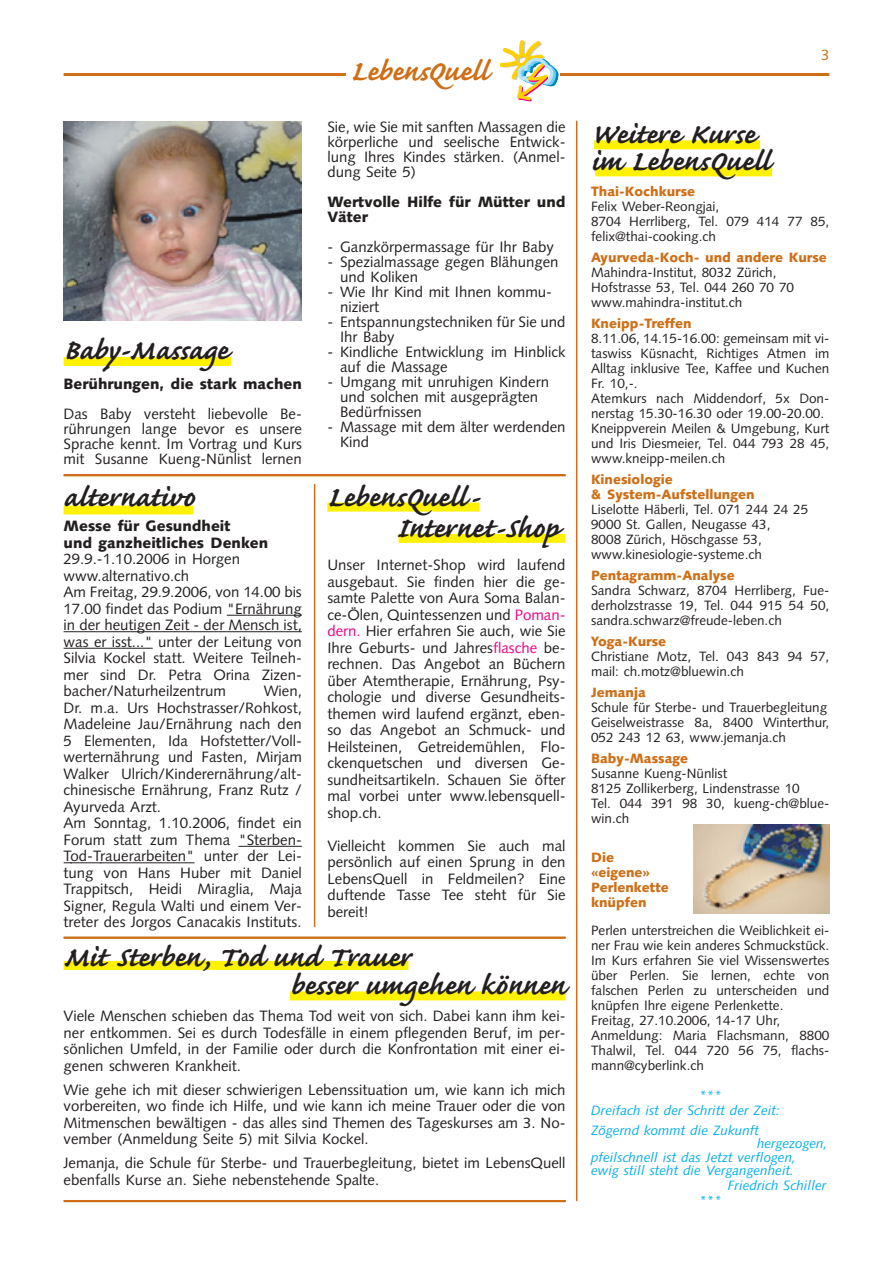
<style>
.page{position:relative;width:893px;height:1265px;background:#fff}
.page>*{position:absolute;margin:0;border:0;box-sizing:border-box;transform-origin:0 0}
.t1{font:700 36px/27px "Caflisch Script";color:#231f1f}
.t2{font:700 36px "Caflisch Script";color:#ce6f17}
.t3{font:15px/16.5px "Syntax";color:#231f1f}
.t4{font:900 15px/15px "Syntax";color:#231f1f}
.t5{font:15px "Syntax";color:#ce6f17}
.t6{font:13.5px/15px "Syntax";color:#231f1f}
.t7{font:900 13.5px/15px "Syntax";color:#ce6f17}
.t8{font:italic 13.5px/15px "Syntax";color:#00adef}
.s1{color:#ed008b}
</style>
<div class="page">
<hr style="left:64px;top:73px;width:282px;height:3px;background:#ce6f17">
<hr style="left:560px;top:73px;width:269px;height:3px;background:#ce6f17">
<hr style="left:576px;top:121px;width:1px;height:1080px;background:#ce6f17">
<hr style="left:314px;top:484px;width:1px;height:443px;background:#ce6f17">
<div style="left:594px;top:140px;width:166px;height:9px;background:#fff200"></div>
<div style="left:595px;top:167px;width:177px;height:9px;background:#fff200"></div>
<img style="left:693px;top:825px;width:136px;height:88px">
<img style="left:64px;top:121px;width:238px;height:200px">
<div style="left:64px;top:505px;width:129px;height:9px;background:#fff200"></div>
<div style="left:64px;top:357px;width:167px;height:9px;background:#fff200"></div>
<div style="left:64px;top:961px;width:344px;height:9px;background:#fff200"></div>
<div style="left:290px;top:991px;width:275px;height:9px;background:#fff200"></div>
<div style="left:327px;top:502px;width:152px;height:9px;background:#fff200"></div>
<div style="left:398px;top:534px;width:167px;height:9px;background:#fff200"></div>
<svg style="left:227px;top:615px;width:20px;height:1px"></svg>
<hr style="left:247px;top:615px;width:30px;height:1px;background:#231f1f">
<svg style="left:277px;top:615px;width:25px;height:1px"></svg>
<hr style="left:64px;top:631px;width:238px;height:1px;background:#231f1f">
<hr style="left:64px;top:648px;width:89px;height:1px;background:#231f1f">
<hr style="left:238px;top:846px;width:64px;height:1px;background:#231f1f">
<hr style="left:71px;top:862px;width:30px;height:1px;background:#231f1f">
<hr style="left:100px;top:862px;width:94px;height:1px;background:#231f1f">
<hr style="left:64px;top:474px;width:501px;height:1px;background:#ce6f17">
<hr style="left:64px;top:475px;width:501px;height:1px;background:#ce6f17">
<hr style="left:64px;top:936px;width:501px;height:1px;background:#ce6f17">
<hr style="left:64px;top:937px;width:501px;height:1px;background:#ce6f17">
<hr style="left:64px;top:938px;width:501px;height:1px;background:#ce6f17">
<hr style="left:64px;top:1200px;width:501px;height:1px;background:#ce6f17">
<hr style="left:64px;top:1201px;width:501px;height:1px;background:#ce6f17">
<svg style="left:500px;top:41px;width:58px;height:61px"></svg>
<h1 class="t1" style="left:64px;top:340px;width:166px">Baby-Massage</h1>
<p class="t4" style="left:64px;top:378px;width:240px">Berührungen, die stark machen</p>
<p class="t3" style="left:64px;top:408px;width:240px;line-height:15px;text-align:justify">Das Baby versteht liebevolle Be&shy;rührungen lange bevor es unsere Sprache kennt. Im Vortrag und Kurs mit Susanne Kueng-Nünlist lernen</p>
<h1 class="t2" style="left:351px;top:58px;width:139px">LebensQuell</h1>
<p class="t3" style="left:327px;top:121px;width:240px;line-height:15px;text-align:justify">Sie, wie Sie mit sanften Massagen die körperliche und seelische Entwick&shy;lung Ihres Kindes stärken. (Anmel&shy;dung Seite 5)</p>
<p class="t4" style="left:327px;top:196px;width:240px">Wertvolle Hilfe für Mütter und<br>Väter</p>
<p class="t3" style="left:327px;top:240px;width:228px">- Ganzkörpermassage für Ihr Baby</p>
<p class="t3" style="left:340px;top:256px;width:220px;line-height:15px;text-indent:-13px">- Spezialmassage gegen Blähungen und Koliken</p>
<p class="t3" style="left:340px;top:286px;width:213px;line-height:15px;text-indent:-13px">- Wie Ihr Kind mit Ihnen kommu&shy;niziert</p>
<p class="t3" style="left:340px;top:316px;width:227px;line-height:15px;text-indent:-13px">- Entspannungstechniken für Sie und<br>Ihr Baby</p>
<p class="t3" style="left:340px;top:346px;width:227px;line-height:15px;text-indent:-13px">- Kindliche Entwicklung im Hinblick auf die Massage</p>
<p class="t3" style="left:340px;top:376px;width:210px;line-height:15px;text-indent:-13px">- Umgang mit unruhigen Kindern und solchen mit ausgeprägten<br>Bedürfnissen</p>
<p class="t3" style="left:340px;top:421px;width:227px;line-height:15px;text-indent:-13px">- Massage mit dem älter werdenden<br>Kind</p>
<h1 class="t1" style="left:397px;top:484px;width:163px;line-height:31.5px;text-indent:-70px">LebensQuell-<br>Internet-Shop</h1>
<p class="t3" style="left:327px;top:558px;width:240px;text-align:justify">Unser Internet-Shop wird laufend ausgebaut. Sie finden hier die ge&shy;samte Palette von Aura Soma Balan&shy;ce-Ölen, Quintessenzen und <span class="s1">Poman&shy;dern.</span> Hier erfahren Sie auch, wie Sie Ihre Geburts- und Jahres<span class="s1">flasche</span> be&shy;rechnen. Das Angebot an Büchern über Atemtherapie, Ernährung, Psy&shy;chologie und diverse Gesundheits&shy;themen wird laufend ergänzt, eben&shy;so das Angebot an Schmuck- und Heilsteinen, Getreidemühlen, Flo&shy;ckenquetschen und diversen Ge&shy;sundheitsartikeln. Schauen Sie öfter mal vorbei unter www.lebensquell&shy;shop.ch.</p>
<p class="t3" style="left:327px;top:838px;width:240px;text-align:justify">Vielleicht kommen Sie auch mal persönlich auf einen Sprung in den LebensQuell in Feldmeilen? Eine duftende Tasse Tee steht für Sie bereit!</p>
<h1 class="t1" style="left:64px;top:487px;width:133px">alternativo</h1>
<p class="t4" style="left:64px;top:519px;width:206px;line-height:16.5px">Messe für Gesundheit<br>und ganzheitliches Denken</p>
<p class="t3" style="left:64px;top:552px;width:240px">29.9.-1.10.2006 in Horgen www.alternativo.ch<br>Am Freitag, 29.9.2006, von 14.00 bis<br>17.00 findet das Podium "Ernährung in der heutigen Zeit - der Mensch ist, was er isst..." unter der Leitung von<br>Silvia Kockel statt. Weitere Teilneh&shy;mer sind Dr. Petra Orina Zizen&shy;bacher/Naturheilzentrum</p>
<p class="t3" style="left:64px;top:684px;width:240px;text-indent:200px">Wien,<br>Dr. m.a. Urs Hochstrasser/Rohkost,<br>Madeleine Jau/Ernährung nach den<br>5 Elementen, Ida Hofstetter/Voll&shy;werternährung und Fasten, Mirjam<br>Walker Ulrich/Kinderernährung/alt&shy;chinesische Ernährung, Franz Rutz /<br>Ayurveda Arzt.<br>Am Sonntag, 1.10.2006, findet ein<br>Forum statt zum Thema "Sterben-<br>Tod-Trauerarbeiten" unter der Lei&shy;tung von Hans Huber mit Daniel<br>Trappitsch, Heidi Miraglia, Maja<br>Signer, Regula Walti und einem Ver&shy;treter des Jorgos Canacakis Instituts.</p>
<h1 class="t1" style="left:291px;top:946px;width:276px;line-height:28.5px;text-indent:-227px">Mit Sterben, Tod und Trauer<br>besser umgehen können</h1>
<p class="t3" style="left:64px;top:1009px;width:503px;text-align:justify">Viele Menschen schieben das Thema Tod weit von sich. Dabei kann ihm kei&shy;ner entkommen. Sei es durch Todesfälle in einem pflegenden Beruf, im per&shy;sönlichen Umfeld, in der Familie oder durch die Konfrontation mit einer ei&shy;genen schweren Krankheit.</p>
<p class="t3" style="left:64px;top:1082px;width:503px;text-align:justify">Wie gehe ich mit dieser schwierigen Lebenssituation um, wie kann ich mich vorbereiten, wo finde ich Hilfe, und wie kann ich meine Trauer oder die von Mitmenschen bewältigen - das alles sind Themen des Tageskurses am 3. No&shy;vember (Anmeldung Seite 5) mit Silvia Kockel.</p>
<p class="t3" style="left:64px;top:1156px;width:503px">Jemanja, die Schule für Sterbe- und Trauerbegleitung, bietet im LebensQuell ebenfalls Kurse an. Siehe nebenstehende Spalte.</p>
<p class="t5" style="left:821px;top:48px;width:10px">3</p>
<h1 class="t1" style="left:591px;top:124px;width:181px">Weitere Kurse im LebensQuell</h1>
<p class="t7" style="left:591px;top:185px;width:105px">Thai-Kochkurse</p>
<p class="t6" style="left:591px;top:200px;width:240px">Felix Weber-Reongjai,<br>8704 Herrliberg, Tel. 079 414 77 85, felix@thai-cooking.ch</p>
<p class="t7" style="left:591px;top:251px;width:237px">Ayurveda-Koch- und andere Kurse</p>
<p class="t6" style="left:591px;top:266px;width:204px">Mahindra-Institut, 8032 Zürich,<br>Hofstrasse 53, Tel. 044 260 70 70 www.mahindra-institut.ch</p>
<p class="t7" style="left:591px;top:317px;width:102px">Kneipp-Treffen</p>
<p class="t6" style="left:591px;top:332px;width:240px">8.11.06, 14.15-16.00: gemeinsam mit vi&shy;taswiss Küsnacht, Richtiges Atmen im Alltag inklusive Tee, Kaffee und Kuchen Fr. 10,-.<br>Atemkurs nach Middendorf, 5x Don&shy;nerstag 15.30-16.30 oder 19.00-20.00.<br>Kneippverein Meilen &amp; Umgebung, Kurt und Iris Diesmeier, Tel. 044 793 28 45, www.kneipp-meilen.ch</p>
<p class="t7" style="left:591px;top:473px;width:165px">Kinesiologie<br>&amp; System-Aufstellungen</p>
<p class="t6" style="left:591px;top:503px;width:219px">Liselotte Häberli, Tel. 071 244 24 25<br>9000 St. Gallen, Neugasse 43,<br>8008 Zürich, Höschgasse 53, www.kinesiologie-systeme.ch</p>
<p class="t7" style="left:591px;top:569px;width:145px">Pentagramm-Analyse</p>
<p class="t6" style="left:591px;top:584px;width:240px;text-align:justify">Sandra Schwarz, 8704 Herrliberg, Fue&shy;derholzstrasse 19, Tel. 044 915 54 50, sandra.schwarz@freude-leben.ch</p>
<p class="t7" style="left:591px;top:635px;width:76px">Yoga-Kurse</p>
<p class="t6" style="left:591px;top:650px;width:240px">Christiane Motz, Tel. 043 843 94 57, mail: ch.motz@bluewin.ch</p>
<p class="t7" style="left:591px;top:686px;width:56px">Jemanja</p>
<p class="t6" style="left:591px;top:701px;width:240px">Schule für Sterbe- und Trauerbegleitung<br>Geiselweistrasse 8a, 8400 Winterthur,<br>052 243 12 63, www.jemanja.ch</p>
<p class="t7" style="left:591px;top:752px;width:98px">Baby-Massage</p>
<p class="t6" style="left:591px;top:767px;width:240px">Susanne Kueng-Nünlist<br>8125 Zollikerberg, Lindenstrasse 10<br>Tel. 044 391 98 30, kueng-ch@blue&shy;win.ch</p>
<p class="t7" style="left:591px;top:851px;width:79px">Die «eigene»<br>Perlenkette knüpfen</p>
<p class="t6" style="left:591px;top:924px;width:240px">Perlen unterstreichen die Weiblichkeit ei&shy;ner Frau wie kein anderes Schmuckstück.<br>Im Kurs erfahren Sie viel Wissenswertes über Perlen. Sie lernen, echte von falschen Perlen zu unterscheiden und knüpfen Ihre eigene Perlenkette.<br>Freitag, 27.10.2006, 14-17 Uhr, Anmeldung: Maria Flachsmann, 8800<br>Thalwil, Tel. 044 720 56 75, flachs&shy;mann@cyberlink.ch</p>
<p class="t8" style="left:591px;top:1089px;width:190px;text-indent:108px">***<br>Dreifach ist der Schritt der Zeit:</p>
<p class="t8" style="left:591px;top:1123px;width:169px">Zögernd kommt die Zukunft</p>
<p class="t8" style="left:757px;top:1137px;width:72px">hergezogen,</p>
<p class="t8" style="left:591px;top:1150px;width:206px">pfeilschnell ist das Jetzt verflogen,</p>
<p class="t8" style="left:591px;top:1164px;width:204px">ewig still steht die Vergangenheit.</p>
<p class="t8" style="left:727px;top:1179px;width:100px">Friedrich Schiller</p>
<p class="t8" style="left:699px;top:1194px;width:24px">***</p>
</div>
